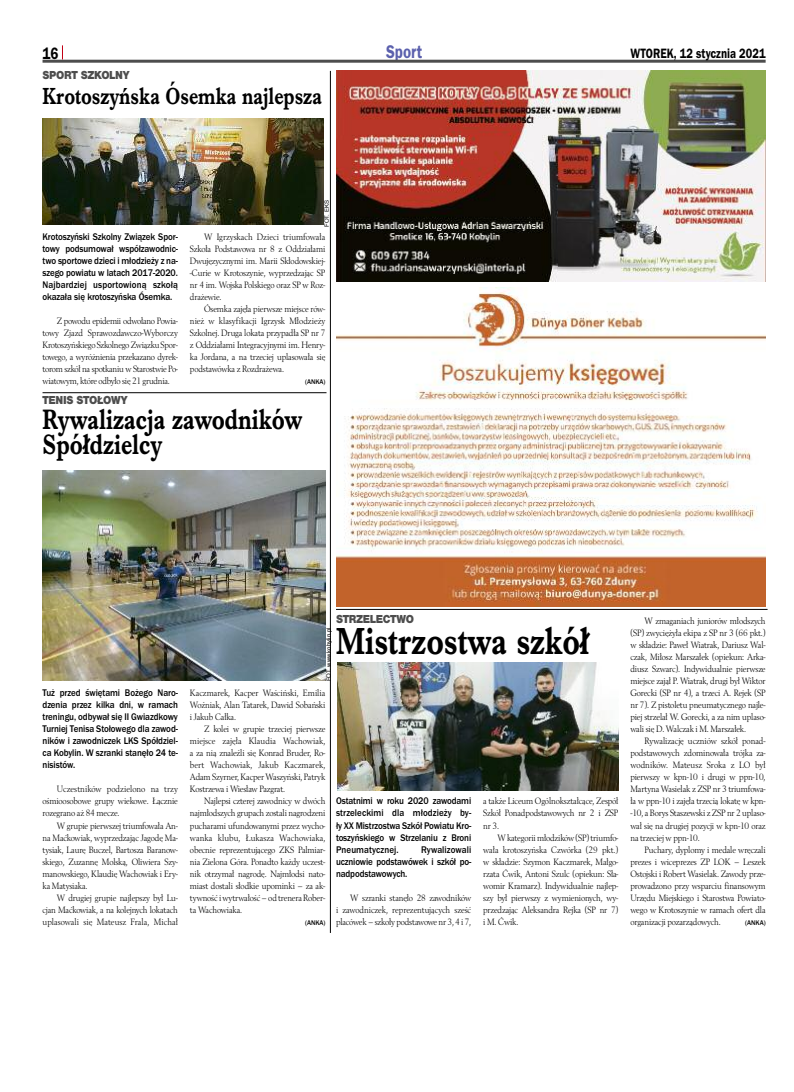
<style>
.page{position:relative;width:794px;height:1092px;background:#fff}
.page>*{position:absolute;margin:0;border:0;box-sizing:border-box;transform-origin:0 0}
.t1{font:700 39px "Imprint URWTCE";color:#000;scale:.8 1}
.t2{font:700 29px/25px "Imprint URWTCE";color:#000;scale:.8 1}
.t3{font:700 24px "Imprint URWTCE";color:#000;scale:.8 1}
.t4{font:19px "Franklin Got URWTCE Dem";color:#5b60ad;scale:.8 1}
.t5{font:17px "Franklin Got URWTCE Dem";color:#000;scale:.8 1}
.t6{font:14px "Franklin Got URWTCE Dem";color:#000;scale:.8 1}
.t7{font:900 12px "Nimbus San TCE";letter-spacing:-.035em;color:#4d4d4d;scale:.9 1}
.t8{font:500 10px/12px "Franklin Got URWTCE";letter-spacing:-.01em;color:#000;text-align:justify;scale:.9 1}
.t9{font:9.6px/12px "Berling TCE";letter-spacing:-.015em;color:#000;text-align:justify;scale:.9 1}
.t10{font:500 7px "Franklin Got URWTCE";color:#000;scale:.95 1}
.t11{font:6px "Helvetica";letter-spacing:-.005em;color:#000}
</style>
<div class="page">
<hr style="left:43px;top:60px;width:722px;height:3px;background:#4d4d4d">
<svg style="left:62px;top:45px;width:1px;height:14px"></svg>
<img style="left:337px;top:662px;width:282px;height:128px">
<img style="left:43px;top:470px;width:282px;height:210px">
<img style="left:43px;top:118px;width:281px;height:107px">
<img style="left:336px;top:71px;width:429px;height:210px">
<img style="left:336px;top:287px;width:429px;height:319px">
<hr style="left:330px;top:71px;width:1px;height:861px;background:#000">
<hr style="left:43px;top:392px;width:283px;height:1px;background:#000">
<hr style="left:336px;top:609px;width:431px;height:1px;background:#000">
<h3 class="t5" style="left:43px;top:43px;width:21px">16</h3>
<h3 class="t4" style="left:386px;top:40px;width:47px">Sport</h3>
<h3 class="t6" style="left:630px;top:45px;width:170px">WTOREK, 12 stycznia 2021</h3>
<p class="t7" style="left:43px;top:68px;width:98px">SPORT SZKOLNY</p>
<h3 class="t3" style="left:43px;top:82px;width:351px">Krotoszyńska Ósemka najlepsza</h3>
<p class="t8" style="left:43px;top:231px;width:152px">Krotoszyński Szkolny Związek Spor&shy;towy podsumował współzawodnic&shy;two sportowe dzieci i młodzieży z na&shy;szego powiatu w latach 2017-2020.<br>Najbardziej usportowioną szkołą okazała się krotoszyńska Ósemka.</p>
<p class="t9" style="left:43px;top:315px;width:152px;text-indent:14px">Z powodu epidemii odwołano Powia&shy;towy Zjazd Sprawozdawczo-Wyborczy Krotoszyńskiego Szkolnego Związku Spor&shy;towego, a wyróżnienia przekazano dyrek&shy;torom szkół na spotkaniu w Starostwie Po&shy;wiatowym, które odbyło się 21 grudnia.</p>
<p class="t11" style="left:324px;top:227px;width:28px;rotate:-90deg">FOT. EKS</p>
<p class="t9" style="left:190px;top:231px;width:152px;text-indent:14px">W Igrzyskach Dzieci triumfowała Szkoła Podstawowa nr 8 z Oddziałami Dwujęzycznymi im. Marii Skłodowskiej--Curie w Krotoszynie, wyprzedzając SP nr 4 im. Wojska Polskiego oraz SP w Roz&shy;drażewie.</p>
<p class="t9" style="left:190px;top:303px;width:152px;text-indent:14px">Ósemka zajęła pierwsze miejsce rów&shy;nież w klasyfikacji Igrzysk Młodzieży Szkolnej. Druga lokata przypadła SP nr 7 z Oddziałami Integracyjnymi im. Henry&shy;ka Jordana, a na trzeciej uplasowała się podstawówka z Rozdrażewa.</p>
<p class="t10" style="left:305px;top:377px;width:23px">(ANKA)</p>
<p class="t7" style="left:43px;top:393px;width:96px">TENIS STOŁOWY</p>
<h2 class="t2" style="left:43px;top:406px;width:326px">Rywalizacja zawodników<br>Spółdzielcy</h2>
<p class="t8" style="left:43px;top:687px;width:152px">Tuż przed świętami Bożego Naro&shy;dzenia przez kilka dni, w ramach treningu, odbywał się II Gwiazdkowy Turniej Tenisa Stołowego dla zawod&shy;ników i zawodniczek LKS Spółdziel&shy;ca Kobylin. W szranki stanęło 24 te&shy;nisistów.</p>
<p class="t9" style="left:43px;top:783px;width:152px;text-indent:14px">Uczestników podzielono na trzy ośmioosobowe grupy wiekowe. Łącznie rozegrano aż 84 mecze.</p>
<p class="t9" style="left:43px;top:819px;width:151px;text-indent:14px">W grupie pierwszej triumfowała An&shy;na Maćkowiak, wyprzedzając Jagodę Ma&shy;tysiak, Laurę Buczel, Bartosza Baranow&shy;skiego, Zuzannę Molską, Oliwiera Szy&shy;manowskiego, Klaudię Wachowiak i Ery&shy;ka Matysiaka.</p>
<p class="t9" style="left:43px;top:891px;width:152px;text-indent:14px">W drugiej grupie najlepszy był Lu&shy;cjan Maćkowiak, a na kolejnych lokatach uplasowali się Mateusz Frala, Michał</p>
<p class="t7" style="left:336px;top:611px;width:88px">STRZELECTWO</p>
<h1 class="t1" style="left:336px;top:617px;width:318px">Mistrzostwa szkół</h1>
<p class="t11" style="left:326px;top:681px;width:55px;rotate:-90deg">FOT. www.kobylin.pl</p>
<p class="t9" style="left:190px;top:687px;width:152px">Kaczmarek, Kacper Waściński, Emilia Woźniak, Alan Tatarek, Dawid Sobański i Jakub Całka.</p>
<p class="t9" style="left:190px;top:723px;width:152px;text-indent:14px">Z kolei w grupie trzeciej pierwsze miejsce zajęła Klaudia Wachowiak, a za nią znaleźli się Konrad Bruder, Ro&shy;bert Wachowiak, Jakub Kaczmarek, Adam Szyrner, Kacper Waszyński, Patryk Kostrzewa i Wiesław Pazgrat.</p>
<p class="t9" style="left:190px;top:795px;width:152px;text-indent:14px">Najlepsi czterej zawodnicy w dwóch najmłodszych grupach zostali nagrodzeni pucharami ufundowanymi przez wycho&shy;wanka klubu, Łukasza Wachowiaka, obecnie reprezentującego ZKS Palmiar&shy;nia Zielona Góra. Ponadto każdy uczest&shy;nik otrzymał nagrodę. Najmłodsi nato&shy;miast dostali słodkie upominki – za ak&shy;tywność i wytrwałość – od trenera Rober&shy;ta Wachowiaka.</p>
<p class="t10" style="left:305px;top:917px;width:23px">(ANKA)</p>
<p class="t8" style="left:336px;top:795px;width:152px">Ostatnimi w roku 2020 zawodami strzeleckimi dla młodzieży by&shy;ły XX Mistrzostwa Szkół Powiatu Kro&shy;toszyńskiego w Strzelaniu z Broni Pneumatycznej.</p>
<p class="t8" style="left:336px;top:843px;width:152px;text-indent:85px">Rywalizowali uczniowie podstawówek i szkół po&shy;nadpodstawowych.</p>
<p class="t9" style="left:336px;top:891px;width:152px;text-indent:14px">W szranki stanęło 28 zawodników i zawodniczek, reprezentujących sześć placówek – szkoły podstawowe nr 3, 4 i 7,</p>
<p class="t9" style="left:483px;top:795px;width:152px">a także Liceum Ogólnokształcące, Zespół Szkół Ponadpodstawowych nr 2 i ZSP nr 3.</p>
<p class="t9" style="left:483px;top:831px;width:152px;text-indent:14px">Wkategoriimłodzików(SP)triumfo&shy;wała krotoszyńska Czwórka (29 pkt.) w składzie: Szymon Kaczmarek, Małgo&shy;rzata Ćwik, Antoni Szulc (opiekun: Sła&shy;womir Kramarz). Indywidualnie najlep&shy;szy był pierwszy z wymienionych, wy&shy;przedzając Aleksandra Rejka (SP nr 7) i M. Ćwik.</p>
<p class="t9" style="left:630px;top:615px;width:152px;text-indent:14px">W zmaganiach juniorów młodszych (SP) zwyciężyła ekipa z SP nr 3 (66 pkt.) w składzie: Paweł Wiatrak, Dariusz Wal&shy;czak, Miłosz Marszałek (opiekun: Arka&shy;diusz Szwarc). Indywidualnie pierwsze miejsce zajął P. Wiatrak, drugi był Wiktor Gorecki (SP nr 4), a trzeci A. Rejek (SP nr 7). Z pistoletu pneumatycznego najle&shy;piej strzelał W. Gorecki, a za nim uplaso&shy;wali się D. Walczak i M. Marszałek.</p>
<p class="t9" style="left:630px;top:735px;width:152px;text-indent:14px">Rywalizację uczniów szkół ponad&shy;podstawowych zdominowała trójka za&shy;wodników. Mateusz Sroka z LO był pierwszy w kpn-10 i drugi w ppn-10, Martyna Wasielak z ZSP nr 3 triumfowa&shy;ła w ppn-10 i zajęła trzecią lokatę w kpn--10, a Borys Staszewski z ZSP nr 2 uplaso&shy;wał się na drugiej pozycji w kpn-10 oraz na trzeciej w ppn-10.</p>
<p class="t9" style="left:630px;top:843px;width:152px;text-indent:14px">Puchary, dyplomy i medale wręczali prezes i wiceprezes ZP LOK – Leszek Ostojski i Robert Wasielak. Zawody prze&shy;prowadzono przy wsparciu finansowym Urzędu Miejskiego i Starostwa Powiato&shy;wego w Krotoszynie w ramach ofert dla organizacji pozarządowych.</p>
<p class="t10" style="left:745px;top:917px;width:23px">(ANKA)</p>
</div>
